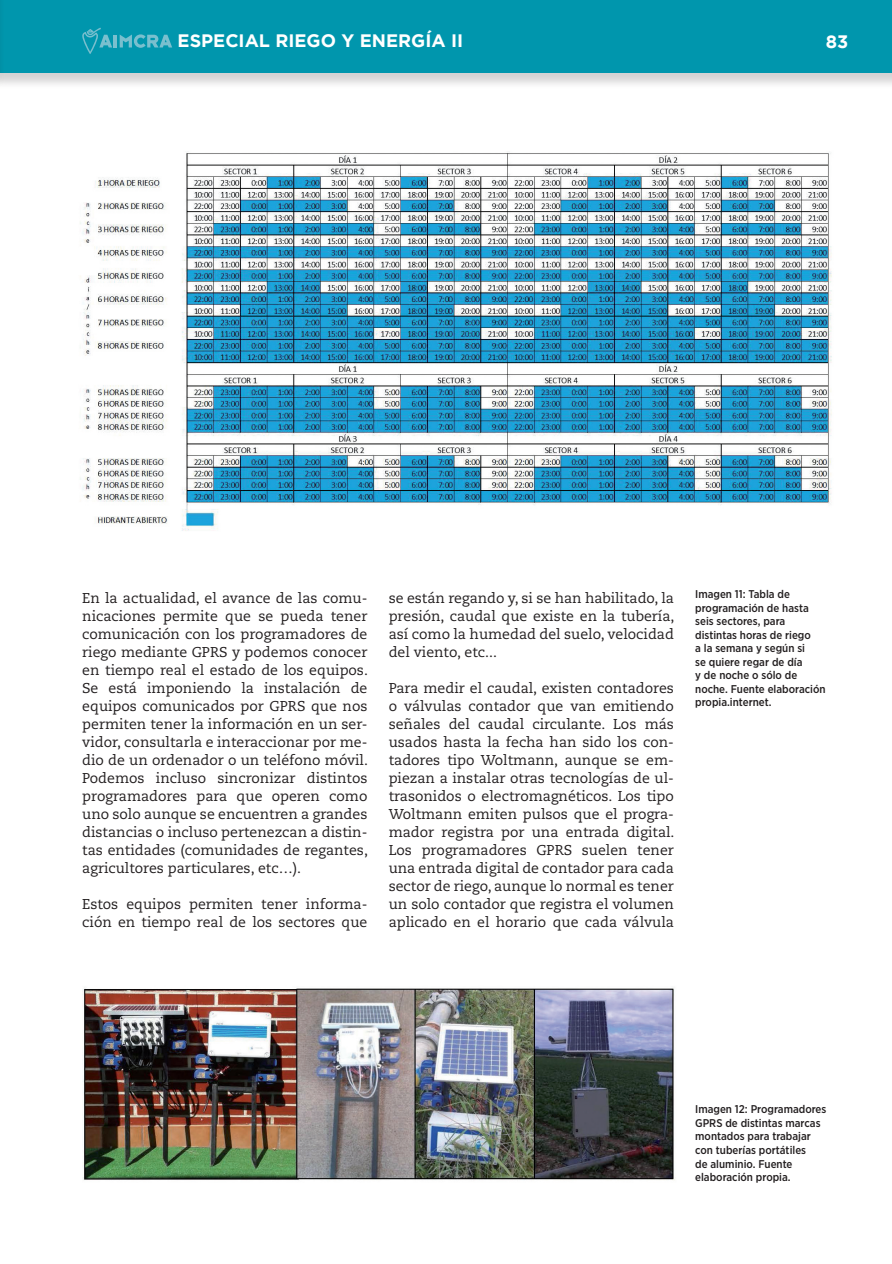
<style>
.page{position:relative;width:892px;height:1264px;background:#fff}
.page>*{position:absolute;margin:0;border:0;box-sizing:border-box;transform-origin:0 0}
.t1{font:700 18px "Gotham";color:#fff}
.Cuerpo{font:14.25px/18px "Caecilia LT Std";color:#231f20;text-align:justify}
.Pies_de_foto{font:500 11.25px/13.5px "Gotham Narrow";color:#231f20}
</style>
<div class="page">
<div style="left:0;top:0;width:891px;height:90px;background:#231f20;opacity:.2"></div>
<div style="left:0;top:0;width:891px;height:73px;background:#0096ad"></div>
<div style="left:0;top:0;width:6px;height:90px;background:#231f20;opacity:.2"></div>
<svg style="left:82px;top:28px;width:90px;height:26px"></svg>
<img style="left:80px;top:152px;width:752px;height:379px">
<img style="left:82px;top:987px;width:593px;height:193px">
<p class="t1" style="left:177px;top:31px;width:287px">ESPECIAL RIEGO Y ENERGÍA II</p>
<p class="t1" style="left:825px;top:31px;width:24px">83</p>
<p class="Cuerpo" style="left:82px;top:589px;width:287px">En la actualidad, el avance de las comu&shy;nicaciones permite que se pueda tener comunicación con los programadores de riego mediante GPRS y podemos conocer en tiempo real el estado de los equipos.<br>Se está imponiendo la instalación de equipos comunicados por GPRS que nos permiten tener la información en un ser&shy;vidor, consultarla e interaccionar por me&shy;dio de un ordenador o un teléfono móvil.<br>Podemos incluso sincronizar distintos programadores para que operen como uno solo aunque se encuentren a grandes distancias o incluso pertenezcan a distin&shy;tas entidades (comunidades de regantes, agricultores particulares, etc…).</p>
<p class="Cuerpo" style="left:82px;top:895px;width:286px">Estos equipos permiten tener informa&shy;ción en tiempo real de los sectores que</p>
<p class="Cuerpo" style="left:388px;top:589px;width:287px">se están regando y, si se han habilitado, la presión, caudal que existe en la tubería, así como la humedad del suelo, velocidad del viento, etc...</p>
<p class="Cuerpo" style="left:388px;top:679px;width:287px">Para medir el caudal, existen contadores o válvulas contador que van emitiendo señales del caudal circulante. Los más usados hasta la fecha han sido los con&shy;tadores tipo Woltmann, aunque se em&shy;piezan a instalar otras tecnologías de ul&shy;trasonidos o electromagnéticos. Los tipo Woltmann emiten pulsos que el progra&shy;mador registra por una entrada digital.<br>Los programadores GPRS suelen tener una entrada digital de contador para cada sector de riego, aunque lo normal es tener un solo contador que registra el volumen aplicado en el horario que cada válvula</p>
<p class="Pies_de_foto" style="left:694px;top:587px;width:132px">Imagen 11: Tabla de programación de hasta seis sectores, para distintas horas de riego<br>a la semana y según si<br>se quiere regar de día<br>y de noche o sólo de noche. Fuente elaboración propia.internet.</p>
<p class="Pies_de_foto" style="left:694px;top:1102px;width:133px">Imagen 12: Programadores<br>GPRS de distintas marcas montados para trabajar con tuberías portátiles<br>de aluminio. Fuente elaboración propia.</p>
</div>
